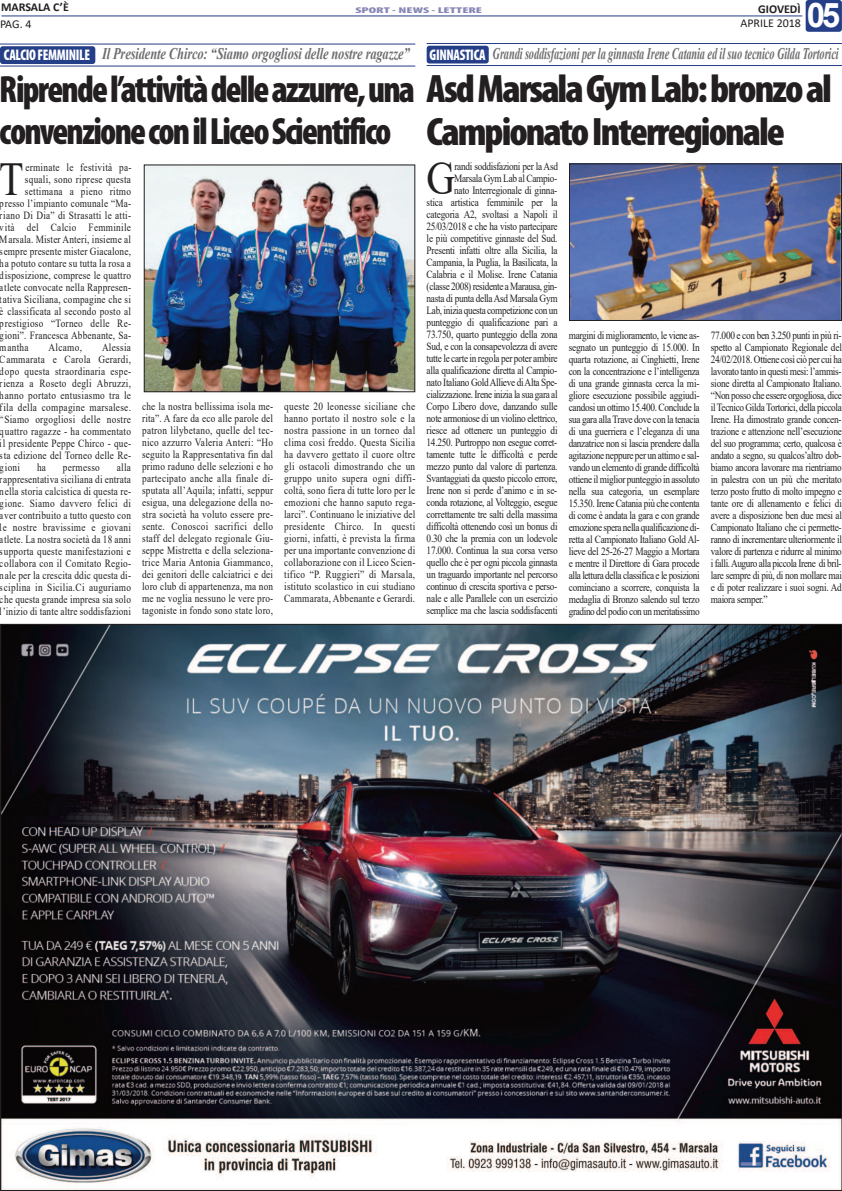
<style>
.page{position:relative;width:842px;height:1191px;background:#fff}
.page>*{position:absolute;margin:0;border:0;box-sizing:border-box;transform-origin:0 0}
.t1{font:47.2px "Times New Roman";color:#231f20;scale:.84 1}
.t2{font:900 condensed 39.8px "Myriad Pro";letter-spacing:-.05em;color:#231f20}
.t3{font:900 condensed 38.2px "Myriad Pro";letter-spacing:-.05em;color:#231f20;scale:.94 1}
.t4{font:700 33.9px "Arial";color:#fff}
.t5{font:italic 700 16.2px "Times New Roman";letter-spacing:-.01em;color:#6c6d70;scale:.64 1}
.t6{font:italic 700 16.2px "Times New Roman";letter-spacing:-.01em;color:#6c6d70;scale:.77 1}
.t7{font:900 condensed 15.5px "Myriad Pro";letter-spacing:-.025em;color:#fff;scale:.89 1}
.t8{font:700 12px "Calibri";color:#231f20}
.t9{font:12px "Calibri";color:#231f20}
.t10{font:11px/12px "Times New Roman";letter-spacing:-.02em;color:#231f20;text-align:justify;scale:.84 1}
.t11{font:11px "Times New Roman";letter-spacing:.02em;color:#231f20;scale:.84 1}
.t12{font:11px "Times New Roman";letter-spacing:.03em;color:#231f20;scale:.84 1}
.t13{font:11px "Times New Roman";letter-spacing:.025em;color:#231f20;scale:.84 1}
.t14{font:11px "Times New Roman";letter-spacing:.015em;color:#231f20;scale:.84 1}
.t15{font:900 condensed 8.4px "Myriad Pro";color:#8586b5;scale:1.79 1}
.s1{font-family:"Myriad Pro";font-weight:900;font-style:normal;font-stretch:condensed;font-size:15.5px;color:#fff}
.s2{font-size:39.8px}
</style>
<div class="page">
<hr style="left:1px;top:15px;width:801px;height:1px;background:#253e88">
<div style="left:806px;top:0;width:36px;height:32px;background:#253e88;border-radius:3px"></div>
<img style="left:0;top:624px;width:842px;height:567px">
<div style="left:427px;top:46px;width:62px;height:17px;background:#253e88;border-radius:3px"></div>
<hr style="left:427px;top:65px;width:415px;height:1px;background:#253e88">
<hr style="left:427px;top:43px;width:415px;height:1px;background:#253e88">
<div style="left:0;top:46px;width:95px;height:18px;background:#253e88;border-radius:3px"></div>
<hr style="left:0;top:66px;width:415px;height:1px;background:#253e88">
<hr style="left:0;top:44px;width:415px;height:1px;background:#253e88">
<img style="left:571px;top:165px;width:269px;height:154px">
<div style="left:569px;top:163px;width:273px;height:158px;border:1px solid #231f20"></div>
<img style="left:146px;top:166px;width:267px;height:224px">
<div style="left:144px;top:164px;width:271px;height:228px;border:1px solid #231f20"></div>
<p class="t8" style="left:1px;top:2px;width:69px">MARSALA C’È</p>
<p class="t15" style="left:355px;top:8px;width:72px">SPORT - NEWS - LETTERE</p>
<p class="t8" style="left:758px;top:4px;width:44px">GIOVEDÌ</p>
<p class="t9" style="left:0;top:19px;width:33px">PAG. 4</p>
<p class="t9" style="left:740px;top:18px;width:62px">APRILE 2018</p>
<h3 class="t4" style="left:807px;top:-4px;width:35px">05</h3>
<h3 class="t7" style="left:4px;top:50px;width:98px">CALCIOFEMMINILE</h3>
<h3 class="t5" style="left:430px;top:44px;width:641px"><span class="s1">GINNASTICA</span> Grandi soddisfazioni per la ginnasta Irene Catania ed il suo tecnico Gilda Tortorici</h3>
<h3 class="t6" style="left:102px;top:45px;width:401px">Il Presidente Chirco: “Siamo orgogliosi delle nostre ragazze”</h3>
<h3 class="t3" style="left:0;top:76px;width:887px">Riprendel’attivitàdelleazzurre,una <span class="s2">AsdMarsalaGymLab:bronzoal</span></h3>
<h2 class="t2" style="left:427px;top:118px;width:360px">CampionatoInterregionale</h2>
<h3 class="t3" style="left:0;top:118px;width:418px">convenzioneconilLiceoScientifico</h3>
<h1 class="t1" style="left:0;top:152px;width:30px">T</h1>
<p class="t12" style="left:25px;top:161px;width:128px">erminate le festività pa-</p>
<p class="t13" style="left:25px;top:173px;width:128px">squali, sono riprese questa</p>
<p class="t12" style="left:25px;top:185px;width:128px">settimana a pieno ritmo</p>
<p class="t11" style="left:0;top:197px;width:158px">presso l’impianto comunale “Ma-</p>
<p class="t12" style="left:0;top:209px;width:158px">riano Di Dia” di Strasatti le atti-</p>
<p class="t12" style="left:0;top:221px;width:157px">vità del Calcio Femminile</p>
<p class="t11" style="left:0;top:233px;width:157px">Marsala. Mister Anteri, insieme al</p>
<p class="t14" style="left:0;top:245px;width:157px">sempre presente mister Giacalone,</p>
<p class="t11" style="left:0;top:257px;width:157px">ha potuto contare su tutta la rosa a</p>
<p class="t11" style="left:0;top:269px;width:157px">disposizione, comprese le quattro</p>
<p class="t11" style="left:0;top:281px;width:158px">atlete convocate nella Rappresen-</p>
<p class="t11" style="left:0;top:293px;width:157px">tativa Siciliana, compagine che si</p>
<p class="t13" style="left:0;top:305px;width:157px">è classificata al secondo posto al</p>
<p class="t12" style="left:0;top:317px;width:158px">prestigioso “Torneo delle Re-</p>
<p class="t11" style="left:0;top:329px;width:158px">gioni”. Francesca Abbenante, Sa-</p>
<p class="t10" style="left:0;top:341px;width:36px">mantha</p>
<p class="t10" style="left:49px;top:341px;width:41px">Alcamo,</p>
<p class="t10" style="left:0;top:341px;width:158px;text-indent:102px">Alessia Cammarata e Carola Gerardi, dopo questa straordinaria espe&shy;rienza a Roseto degli Abruzzi, hanno portato entusiasmo tra le fila della compagine marsalese. “Siamo orgogliosi delle nostre quattro ragazze - ha commentato il presidente Peppe Chirco - que&shy;sta edizione del Torneo delle Re&shy;gioni</p>
<p class="t10" style="left:0;top:461px;width:158px;text-indent:117px">alla rappresentativa siciliana di entrata nella storia calcistica di questa re&shy;gione. Siamo davvero felici di aver contribuito a tutto questo con le nostre bravissime e giovani atlete. La nostra società da 18 anni supporta queste manifestazioni e collabora con il Comitato Regio&shy;nale per la crescita ddic questa di&shy;sciplina in Sicilia.Ci auguriamo che questa grande impresa sia solo l’inizio di tante altre soddisfazioni</p>
<p class="t10" style="left:37px;top:461px;width:12px">ha</p>
<p class="t12" style="left:63px;top:461px;width:46px">permesso</p>
<p class="t10" style="left:142px;top:400px;width:158px">che la nostra bellissima isola me&shy;rita”. A fare da eco alle parole del patron lilybetano, quelle del tec&shy;nico azzurro Valeria Anteri: “Ho seguito la Rappresentativa fin dal primo raduno delle selezioni e ho partecipato anche alla finale di&shy;sputata all’Aquila; infatti, seppur esigua, una delegazione della no&shy;stra società ha voluto essere pre&shy;sente. Conoscoi sacrifici dello staff del delegato regionale Giu&shy;seppe Mistretta e della seleziona&shy;trice Maria Antonia Giammanco, dei genitori delle calciatrici e dei loro club di appartenenza, ma non me ne voglia nessuno le vere pro&shy;tagoniste in fondo sono state loro,</p>
<p class="t10" style="left:284px;top:400px;width:158px">queste 20 leonesse siciliane che hanno portato il nostro sole e la nostra passione in un torneo dal clima così freddo. Questa Sicilia ha davvero gettato il cuore oltre gli ostacoli dimostrando che un gruppo unito supera ogni diffi&shy;coltà, sono fiera di tutte loro per le emozioni che hanno saputo rega&shy;larci”. Continuano le iniziative del presidente Chirco. In questi giorni, infatti, è prevista la firma per una importante convenzione di collaborazione con il Liceo Scien&shy;tifico “P. Ruggieri” di Marsala, istituto scolastico in cui studiano Cammarata, Abbenante e Gerardi.</p>
<h1 class="t1" style="left:427px;top:152px;width:36px">G</h1>
<p class="t10" style="left:427px;top:160px;width:158px;text-align:right">randi soddisfazioni per la Asd Marsala Gym Lab al Campio-<br>nato Interregionale di ginna-<br>stica artistica femminile per la categoria A2, svoltasi a Napoli il 25/03/2018 e che ha visto partecipare le più competitive ginnaste del Sud.<br>Presenti infatti oltre alla Sicilia, la Campania, la Puglia, la Basilicata, la Calabria e il Molise. Irene Catania (classe 2008) residente a Marausa, gin&shy;nasta di punta dellaAsd Marsala Gym Lab, inizia questa competizione con un punteggio di qualificazione pari a 73.750, quarto punteggio della zona Sud, e con la consapevolezza di avere tutte le carte in regola per poter ambire alla qualificazione diretta al Campio&shy;nato Italiano GoldAllieve diAlta Spe&shy;cializzazione. Irene inizia la sua gara al Corpo Libero dove, danzando sulle note armoniose di un violino elettrico, riesce ad ottenere un punteggio di 14.250. Purtroppo non esegue corret&shy;tamente tutte le difficoltà e perde mezzo punto dal valore di partenza.<br>Svantaggiati da questo piccolo errore, Irene non si perde d’animo e in se&shy;conda rotazione, al Volteggio, esegue correttamente tre salti della massima difficoltà ottenendo così un bonus di 0.30 che la premia con un lodevole 17.000. Continua la sua corsa verso quello che è per ogni piccola ginnasta un traguardo importante nel percorso continuo di crescita sportiva e perso&shy;nale e alle Parallele con un esercizio semplice ma che lascia soddisfacenti</p>
<p class="t10" style="left:569px;top:329px;width:157px">margini di miglioramento, le viene as&shy;segnato un punteggio di 15.000. In quarta rotazione, ai Cinghietti, Irene con la concentrazione e l’intelligenza di una grande ginnasta cerca la mi&shy;gliore esecuzione possibile aggiudi&shy;candosi un ottimo 15.400. Conclude la sua gara alla Trave dove con la tenacia di una guerriera e l’eleganza di una danzatrice non si lascia prendere dalla agitazione neppure per un attimo e sal&shy;vando un elemento di grande difficoltà ottiene il miglior punteggio in assoluto nella sua categoria, un esemplare 15.350. Irene Catania più che contenta di come è andata la gara e con grande emozione spera nella qualificazione di&shy;retta al Campionato Italiano Gold Al&shy;lieve del 25-26-27 Maggio a Mortara e mentre il Direttore di Gara procede alla lettura della classifica e le posizioni cominciano a scorrere, conquista la medaglia di Bronzo salendo sul terzo gradino del podio con un meritatissimo</p>
<p class="t10" style="left:711px;top:329px;width:157px">77.000 e con ben 3.250 punti in più ri&shy;spetto al Campionato Regionale del 24/02/2018. Ottiene così ciò per cui ha lavorato tanto in questi mesi: l’ammis&shy;sione diretta al Campionato Italiano. “Non posso che essere orgogliosa, dice il Tecnico Gilda Tortorici, della piccola Irene. Ha dimostrato grande concen&shy;trazione e attenzione nell’esecuzione del suo programma; certo, qualcosa è andato a segno, su qualcos’altro dob&shy;biamo ancora lavorare ma rientriamo in palestra con un più che meritato terzo posto frutto di molto impegno e tante ore di allenamento e felici di avere a disposizione ben due mesi al Campionato Italiano che ci permette&shy;ranno di incrementare ulteriormente il valore di partenza e ridurre al minimo i falli.Auguro alla piccola Irene di bril&shy;lare sempre di più, di non mollare mai e di poter realizzare i suoi sogni. Ad maiora semper.”</p>
</div>
